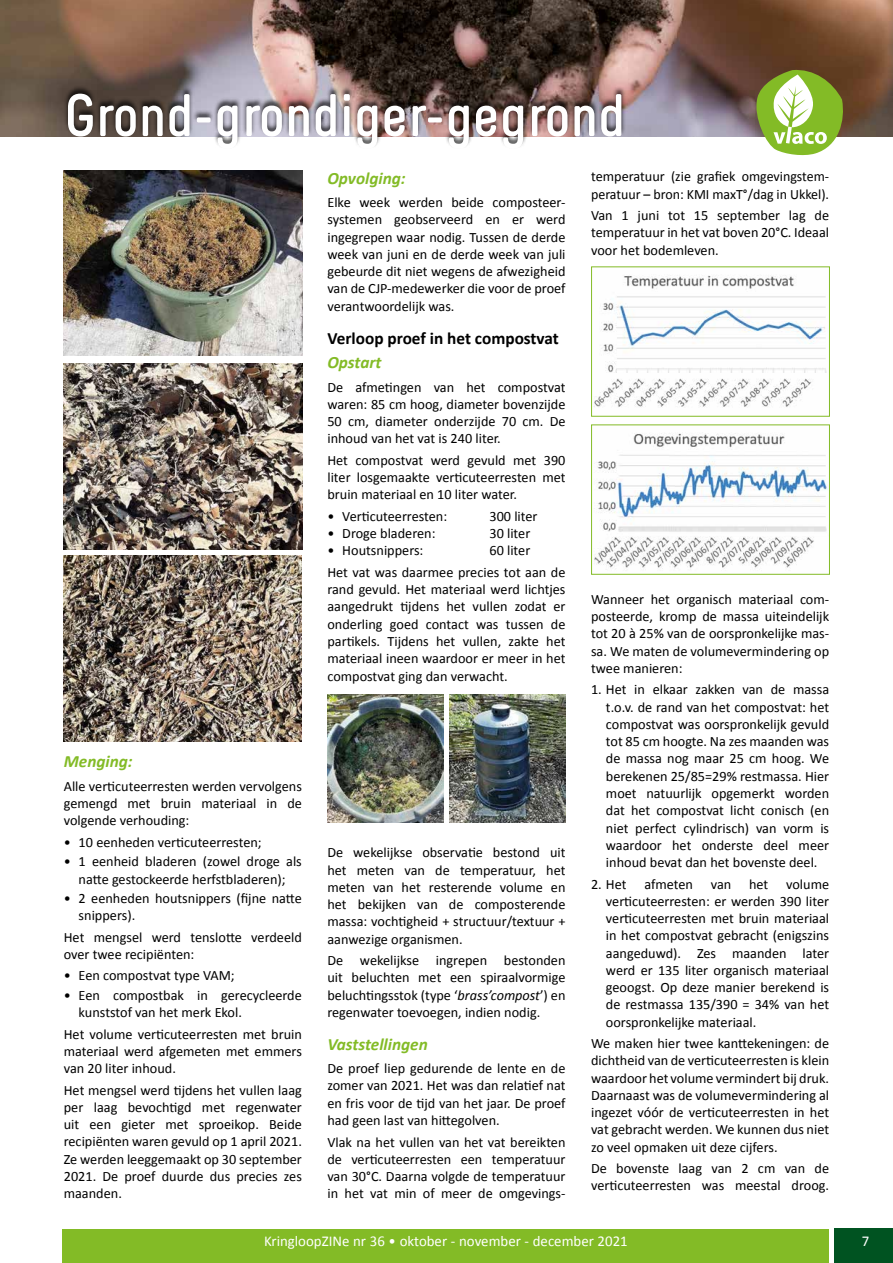
<style>
.page{position:relative;width:893px;height:1263px;background:#fff}
.page>*{position:absolute;margin:0;border:0;box-sizing:border-box;transform-origin:0 0}
.t1{font:700 60px "Melbourne";letter-spacing:-.01em;color:#fff}
.t2{font:italic 700 17.25px "Calibri";color:#83bb26}
.t3{font:700 17.25px "Calibri";color:#000}
.t4{font:15px "Calibri";color:#fff}
.t5{font:14.25px/17.2px "Calibri";color:#000;text-align:justify}
.s1{font-style:italic}
</style>
<div class="page">
<div style="left:63px;top:1229px;width:766px;height:34px;background:#83bb26"></div>
<div style="left:834px;top:1229px;width:59px;height:34px;background:#005321"></div>
<img style="left:0;top:0;width:893px;height:136px">
<div style="left:64px;top:85px;width:562px;height:64px;background:#000;opacity:.75"></div>
<img style="left:594px;top:275px;width:233px;height:132px">
<div style="left:591px;top:266px;width:239px;height:151px;border:1px solid #83bb26"></div>
<img style="left:594px;top:433px;width:234px;height:136px">
<div style="left:591px;top:424px;width:239px;height:151px;border:1px solid #83bb26"></div>
<img style="left:327px;top:695px;width:117px;height:127px">
<img style="left:64px;top:170px;width:238px;height:186px">
<img style="left:449px;top:695px;width:117px;height:127px">
<img style="left:64px;top:363px;width:238px;height:186px">
<img style="left:63px;top:556px;width:239px;height:185px">
<svg style="left:756px;top:70px;width:87px;height:85px"></svg>
<h1 class="t1" style="left:64px;top:79px;width:563px">Grond-grondiger-gegrond</h1>
<p class="t2" style="left:64px;top:751px;width:70px">Menging:</p>
<p class="t5" style="left:64px;top:777px;width:240px">Alle verticuteerresten werden vervolgens gemengd met bruin materiaal in de volgende verhouding:</p>
<p class="t5" style="left:64px;top:833px;width:199px">• 10 eenheden verticuteerresten;</p>
<p class="t5" style="left:64px;top:852px;width:240px;text-align:center">• 1 eenheid bladeren (zowel droge als natte gestockeerde herfstbladeren);</p>
<p class="t5" style="left:79px;top:889px;width:225px;text-indent:-15px">• 2 eenheden houtsnippers (fijne natte snippers).</p>
<p class="t5" style="left:64px;top:928px;width:240px">Het mengsel werd tenslotte verdeeld over twee recipiënten:</p>
<p class="t5" style="left:64px;top:966px;width:172px">• Een compostvat type VAM;</p>
<p class="t5" style="left:79px;top:986px;width:225px;text-indent:-15px">• Een compostbak in gerecycleerde kunststof van het merk Ekol.</p>
<p class="t5" style="left:64px;top:1024px;width:240px">Het volume verticuteerresten met bruin materiaal werd afgemeten met emmers van 20 liter inhoud.</p>
<p class="t5" style="left:64px;top:1080px;width:240px">Het mengsel werd tijdens het vullen laag per laag bevochtigd met regenwater uit een gieter met sproeikop. Beide recipiënten waren gevuld op 1 april 2021.<br>Ze werden leeggemaakt op 30 september 2021. De proef duurde dus precies zes maanden.</p>
<p class="t2" style="left:327px;top:167px;width:80px">Opvolging:</p>
<p class="t5" style="left:327px;top:193px;width:240px">Elke week werden beide composteer&shy;systemen geobserveerd en er werd ingegrepen waar nodig. Tussen de derde week van juni en de derde week van juli gebeurde dit niet wegens de afwezigheid van de CJP-medewerker die voor de proef verantwoordelijk was.</p>
<p class="t3" style="left:327px;top:327px;width:233px">Verloop proef in het compostvat</p>
<p class="t2" style="left:327px;top:352px;width:56px">Opstart</p>
<p class="t5" style="left:327px;top:378px;width:240px">De afmetingen van het compostvat waren: 85 cm hoog, diameter bovenzijde 50 cm, diameter onderzijde 70 cm. De inhoud van het vat is 240 liter.</p>
<p class="t5" style="left:327px;top:451px;width:240px">Het compostvat werd gevuld met 390 liter losgemaakte verticuteerresten met bruin materiaal en 10 liter water.</p>
<p class="t5" style="left:327px;top:507px;width:121px">• Verticuteerresten:</p>
<p class="t5" style="left:489px;top:507px;width:50px">300 liter</p>
<p class="t5" style="left:327px;top:524px;width:110px">• Droge bladeren:</p>
<p class="t5" style="left:489px;top:524px;width:42px">30 liter</p>
<p class="t5" style="left:327px;top:541px;width:98px">• Houtsnippers:</p>
<p class="t5" style="left:327px;top:539px;width:240px;line-height:21.5px;text-indent:162px">60 liter<br>Het vat was daarmee precies tot aan de</p>
<p class="t5" style="left:327px;top:580px;width:240px">rand gevuld. Het materiaal werd lichtjes aangedrukt tijdens het vullen zodat er onderling goed contact was tussen de partikels. Tijdens het vullen, zakte het materiaal ineen waardoor er meer in het compostvat ging dan verwacht.</p>
<p class="t5" style="left:327px;top:843px;width:240px">De wekelijkse observatie bestond uit het meten van de temperatuur, het meten van het resterende volume en het bekijken van de composterende massa: vochtigheid + structuur/textuur + aanwezige organismen.</p>
<p class="t5" style="left:327px;top:951px;width:240px">De wekelijkse ingrepen bestonden uit beluchten met een spiraalvormige beluchtingsstok (type ‘<span class="s1">brass’compost</span>’) en regenwater toevoegen, indien nodig.</p>
<p class="t2" style="left:327px;top:1033px;width:102px">Vaststellingen</p>
<p class="t5" style="left:327px;top:1059px;width:240px">De proef liep gedurende de lente en de zomer van 2021. Het was dan relatief nat en fris voor de tijd van het jaar. De proef had geen last van hittegolven.</p>
<p class="t5" style="left:327px;top:1132px;width:240px">Vlak na het vullen van het vat bereikten de verticuteerresten een temperatuur van 30°C. Daarna volgde de temperatuur in het vat min of meer de omgevings-</p>
<p class="t5" style="left:591px;top:167px;width:240px">temperatuur (zie grafiek omgevingstem&shy;peratuur – bron: KMI maxT°/dag in Ukkel).</p>
<p class="t5" style="left:591px;top:206px;width:240px">Van 1 juni tot 15 september lag de temperatuur in het vat boven 20°C. Ideaal voor het bodemleven.</p>
<p class="t5" style="left:591px;top:590px;width:240px">Wanneer het organisch materiaal com&shy;posteerde, kromp de massa uiteindelijk tot 20 à 25% van de oorspronkelijke mas&shy;sa. We maten de volumevermindering op twee manieren:</p>
<p class="t5" style="left:606px;top:680px;width:225px;text-indent:-15px">1. Het in elkaar zakken van de massa t.o.v. de rand van het compostvat: het compostvat was oorspronkelijk gevuld tot 85 cm hoogte. Na zes maanden was de massa nog maar 25 cm hoog. We berekenen 25/85=29% restmassa. Hier moet natuurlijk opgemerkt worden dat het compostvat licht conisch (en niet perfect cylindrisch) van vorm is waardoor het onderste deel meer inhoud bevat dan het bovenste deel.</p>
<p class="t5" style="left:606px;top:874px;width:225px;text-indent:-15px">2. Het afmeten van het volume verticuteerresten: er werden 390 liter verticuteerresten met bruin materiaal in het compostvat gebracht (enigszins aangeduwd). Zes maanden later werd er 135 liter organisch materiaal geoogst. Op deze manier berekend is de restmassa 135/390 = 34% van het oorspronkelijke materiaal.</p>
<p class="t5" style="left:591px;top:1034px;width:240px">We maken hier twee kanttekeningen: de dichtheid van de verticuteerresten is klein waardoor het volume vermindert bij druk.<br>Daarnaast was de volumevermindering al ingezet vóór de verticuteerresten in het vat gebracht werden. We kunnen dus niet zo veel opmaken uit deze cijfers.</p>
<p class="t5" style="left:591px;top:1159px;width:240px">De bovenste laag van 2 cm van de verticuteerresten was meestal droog.</p>
<p class="t4" style="left:264px;top:1232px;width:365px">KringloopZINe nr 36 • oktober - november - december 2021</p>
<p class="t4" style="left:862px;top:1232px;width:9px">7</p>
</div>
